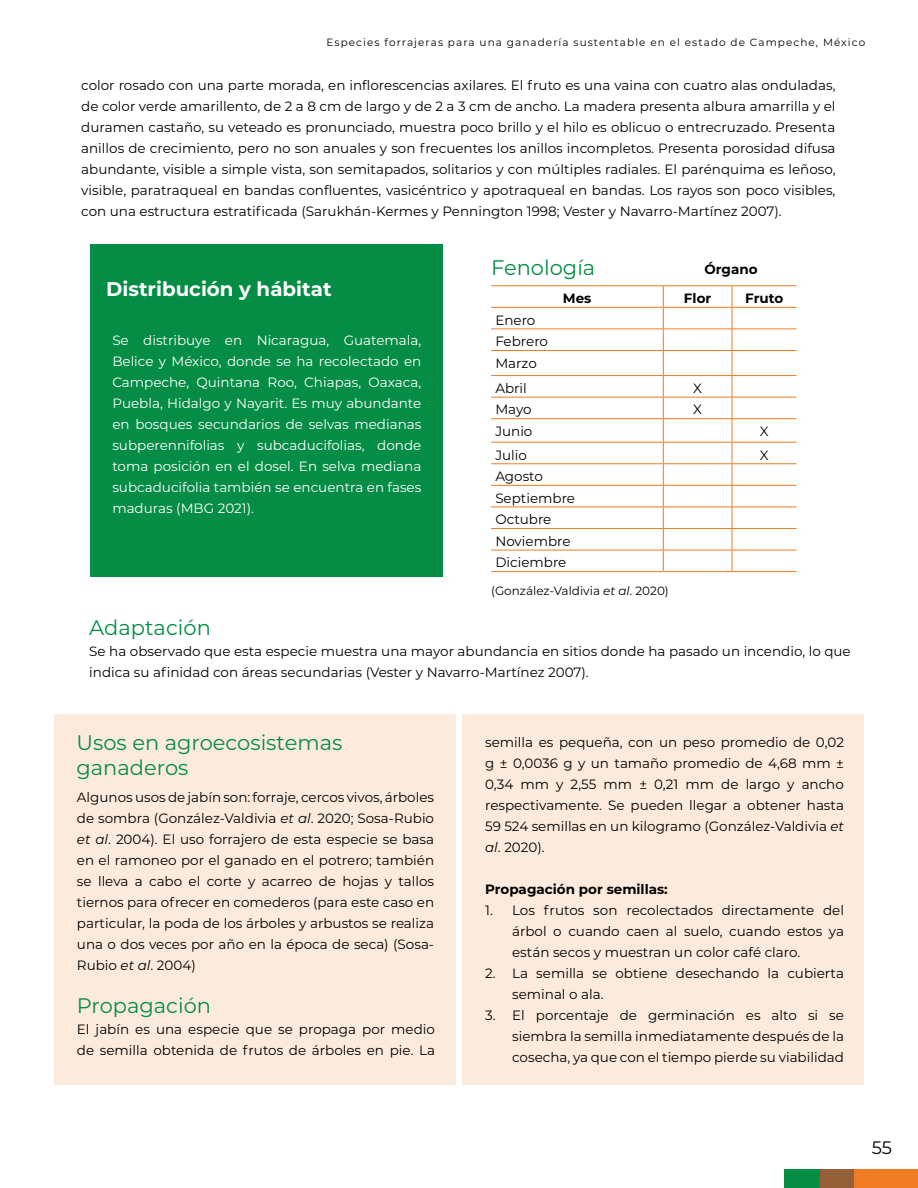
<style>
.page{position:relative;width:918px;height:1188px;background:#fff}
.page>*{position:absolute;margin:0;border:0;box-sizing:border-box;transform-origin:0 0}
.t1{font:21px/25.2px "Montserrat";color:#058d45}
.t2{font:700 19.8px "Montserrat";color:#fff}
.t3{font:18px "Montserrat";color:#000}
.t4{font:13.5px/21px "Montserrat";color:#000;text-align:justify}
.t5{font:13.5px/21px "Montserrat";color:#fff;text-align:justify}
.t6{font:700 13.5px "Montserrat";color:#000}
.t7{font:12px "Montserrat";color:#000}
.t8{font:10.5px "Montserrat";letter-spacing:.1em;color:#00020a}
.s1{font-style:italic}
</style>
<div class="page">
<div style="left:784px;top:1169px;width:133px;height:19px;background:#058d45"></div>
<div style="left:820px;top:1169px;width:97px;height:19px;background:#956037"></div>
<div style="left:854px;top:1169px;width:64px;height:19px;background:#ef7b22"></div>
<div style="left:462px;top:714px;width:402px;height:371px;background:#fceadc"></div>
<div style="left:54px;top:714px;width:402px;height:371px;background:#fceadc"></div>
<div style="left:91px;top:244px;width:352px;height:333px;background:#058d45"></div>
<hr style="left:491px;top:285px;width:172px;height:1px;background:#ef7b22">
<hr style="left:663px;top:285px;width:69px;height:1px;background:#ef7b22">
<hr style="left:732px;top:285px;width:64px;height:1px;background:#ef7b22">
<hr style="left:491px;top:307px;width:172px;height:1px;background:#ef7b22">
<hr style="left:663px;top:307px;width:69px;height:1px;background:#ef7b22">
<hr style="left:732px;top:307px;width:64px;height:1px;background:#ef7b22">
<hr style="left:491px;top:329px;width:172px;height:1px;background:#ef7b22">
<hr style="left:663px;top:329px;width:69px;height:1px;background:#ef7b22">
<hr style="left:732px;top:329px;width:64px;height:1px;background:#ef7b22">
<hr style="left:491px;top:350px;width:172px;height:1px;background:#ef7b22">
<hr style="left:663px;top:350px;width:69px;height:1px;background:#ef7b22">
<hr style="left:732px;top:350px;width:64px;height:1px;background:#ef7b22">
<hr style="left:491px;top:375px;width:172px;height:1px;background:#ef7b22">
<hr style="left:663px;top:375px;width:69px;height:1px;background:#ef7b22">
<hr style="left:732px;top:375px;width:64px;height:1px;background:#ef7b22">
<hr style="left:491px;top:397px;width:172px;height:1px;background:#ef7b22">
<hr style="left:663px;top:397px;width:69px;height:1px;background:#ef7b22">
<hr style="left:732px;top:397px;width:64px;height:1px;background:#ef7b22">
<hr style="left:491px;top:418px;width:172px;height:1px;background:#ef7b22">
<hr style="left:663px;top:418px;width:69px;height:1px;background:#ef7b22">
<hr style="left:732px;top:418px;width:64px;height:1px;background:#ef7b22">
<hr style="left:491px;top:442px;width:172px;height:1px;background:#ef7b22">
<hr style="left:663px;top:442px;width:69px;height:1px;background:#ef7b22">
<hr style="left:732px;top:442px;width:64px;height:1px;background:#ef7b22">
<hr style="left:491px;top:463px;width:172px;height:1px;background:#ef7b22">
<hr style="left:663px;top:463px;width:69px;height:1px;background:#ef7b22">
<hr style="left:732px;top:463px;width:64px;height:1px;background:#ef7b22">
<hr style="left:491px;top:485px;width:172px;height:1px;background:#ef7b22">
<hr style="left:663px;top:485px;width:69px;height:1px;background:#ef7b22">
<hr style="left:732px;top:485px;width:64px;height:1px;background:#ef7b22">
<hr style="left:491px;top:507px;width:172px;height:1px;background:#ef7b22">
<hr style="left:663px;top:507px;width:69px;height:1px;background:#ef7b22">
<hr style="left:732px;top:507px;width:64px;height:1px;background:#ef7b22">
<hr style="left:491px;top:528px;width:172px;height:1px;background:#ef7b22">
<hr style="left:663px;top:528px;width:69px;height:1px;background:#ef7b22">
<hr style="left:732px;top:528px;width:64px;height:1px;background:#ef7b22">
<hr style="left:491px;top:550px;width:172px;height:1px;background:#ef7b22">
<hr style="left:491px;top:571px;width:172px;height:1px;background:#ef7b22">
<hr style="left:663px;top:550px;width:69px;height:1px;background:#ef7b22">
<svg style="left:663px;top:286px;width:1px;height:285px"></svg>
<hr style="left:663px;top:571px;width:69px;height:1px;background:#ef7b22">
<hr style="left:732px;top:550px;width:64px;height:1px;background:#ef7b22">
<svg style="left:732px;top:286px;width:1px;height:285px"></svg>
<hr style="left:732px;top:571px;width:64px;height:1px;background:#ef7b22">
<p class="t8" style="left:327px;top:35px;width:540px">Especies forrajeras para una ganadería sustentable en el estado de Campeche, México</p>
<p class="t4" style="left:81px;top:74px;width:756px">color rosado con una parte morada, en inflorescencias axilares. El fruto es una vaina con cuatro alas onduladas, de color verde amarillento, de 2 a 8 cm de largo y de 2 a 3 cm de ancho. La madera presenta albura amarrilla y el duramen castaño, su veteado es pronunciado, muestra poco brillo y el hilo es oblicuo o entrecruzado. Presenta anillos de crecimiento, pero no son anuales y son frecuentes los anillos incompletos. Presenta porosidad difusa abundante, visible a simple vista, son semitapados, solitarios y con múltiples radiales. El parénquima es leñoso, visible, paratraqueal en bandas confluentes, vasicéntrico y apotraqueal en bandas. Los rayos son poco visibles, con una estructura estratificada (Sarukhán-Kermes y Pennington 1998; Vester y Navarro-Martínez 2007).</p>
<h2 class="t2" style="left:106px;top:274px;width:227px">Distribución y hábitat</h2>
<p class="t5" style="left:112px;top:329px;width:311px">Se distribuye en Nicaragua, Guatemala, Belice y México, donde se ha recolectado en Campeche, Quintana Roo, Chiapas, Oaxaca, Puebla, Hidalgo y Nayarit. Es muy abundante en bosques secundarios de selvas medianas subperennifolias y subcaducifolias, donde toma posición en el dosel. En selva mediana subcaducifolia también se encuentra en fases maduras (MBG 2021).</p>
<h1 class="t1" style="left:491px;top:255px;width:106px">Fenología</h1>
<p class="t6" style="left:705px;top:260px;width:55px">Órgano</p>
<p class="t6" style="left:563px;top:289px;width:30px">Mes</p>
<p class="t6" style="left:684px;top:289px;width:29px">Flor</p>
<p class="t6" style="left:745px;top:289px;width:40px">Fruto</p>
<p class="t4" style="left:495px;top:309px;width:54px;line-height:21.6px;text-align:left">Enero<br>Febrero<br>Marzo</p>
<p class="t4" style="left:495px;top:377px;width:33px">Abril</p>
<p class="t4" style="left:693px;top:377px;width:10px">X</p>
<p class="t4" style="left:495px;top:399px;width:38px">Mayo</p>
<p class="t4" style="left:693px;top:399px;width:10px">X</p>
<p class="t4" style="left:495px;top:420px;width:39px">Junio</p>
<p class="t4" style="left:760px;top:420px;width:10px">X</p>
<p class="t4" style="left:495px;top:444px;width:33px">Julio</p>
<p class="t4" style="left:760px;top:444px;width:10px">X</p>
<p class="t4" style="left:495px;top:465px;width:81px;line-height:21.6px;text-align:left">Agosto<br>Septiembre<br>Octubre<br>Noviembre<br>Diciembre</p>
<p class="t7" style="left:491px;top:583px;width:179px">(González-Valdivia <span class="s1">et al</span>. 2020)</p>
<h1 class="t1" style="left:89px;top:614px;width:123px">Adaptación</h1>
<p class="t4" style="left:89px;top:640px;width:763px">Se ha observado que esta especie muestra una mayor abundancia en sitios donde ha pasado un incendio, lo que indica su afinidad con áreas secundarias (Vester y Navarro-Martínez 2007).</p>
<h1 class="t1" style="left:77px;top:729px;width:267px">Usos en agroecosistemas ganaderos</h1>
<p class="t4" style="left:77px;top:786px;width:359px">Algunos usos de jabín son: forraje, cercos vivos, árboles de sombra (González-Valdivia <span class="s1">et al</span>. 2020; Sosa-Rubio <span class="s1">et al</span>. 2004). El uso forrajero de esta especie se basa en el ramoneo por el ganado en el potrero; también se lleva a cabo el corte y acarreo de hojas y tallos tiernos para ofrecer en comederos (para este caso en particular, la poda de los árboles y arbustos se realiza una o dos veces por año en la época de seca) (Sosa-Rubio <span class="s1">et al</span>. 2004)</p>
<h1 class="t1" style="left:77px;top:992px;width:136px">Propagación</h1>
<p class="t4" style="left:77px;top:1018px;width:360px">El jabín es una especie que se propaga por medio de semilla obtenida de frutos de árboles en pie. La</p>
<p class="t4" style="left:485px;top:731px;width:360px">semilla es pequeña, con un peso promedio de 0,02 g ± 0,0036 g y un tamaño promedio de 4,68 mm ± 0,34 mm y 2,55 mm ± 0,21 mm de largo y ancho respectivamente. Se pueden llegar a obtener hasta 59 524 semillas en un kilogramo (González-Valdivia <span class="s1">et al</span>. 2020).</p>
<p class="t6" style="left:485px;top:879px;width:184px">Propagación por semillas:</p>
<p class="t4" style="left:512px;top:899px;width:333px;text-indent:-27px">1. Los frutos son recolectados directamente del árbol o cuando caen al suelo, cuando estos ya están secos y muestran un color café claro.</p>
<p class="t4" style="left:512px;top:962px;width:333px;text-indent:-27px">2. La semilla se obtiene desechando la cubierta seminal o ala.</p>
<p class="t4" style="left:512px;top:1004px;width:333px;text-indent:-27px">3. El porcentaje de germinación es alto si se siembra la semilla inmediatamente después de la cosecha, ya que con el tiempo pierde su viabilidad</p>
<h3 class="t3" style="left:872px;top:1136px;width:22px">55</h3>
</div>
